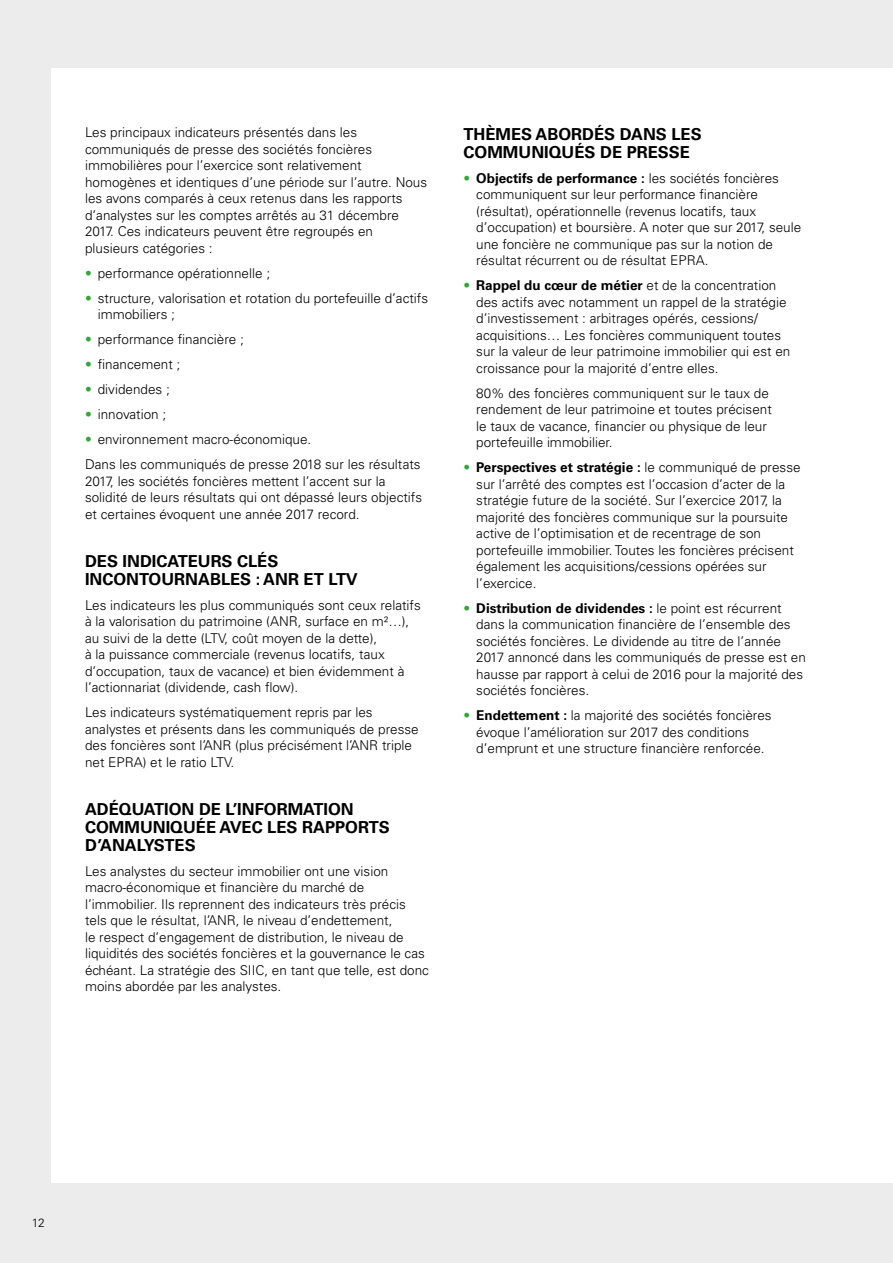
<style>
.page{position:relative;width:893px;height:1263px;background:#ececec}
.page>*{position:absolute;margin:0;border:0;box-sizing:border-box;transform-origin:0 0}
.t1{font:700 16.5px/18px "Univers LT Std";color:#000}
.t2{font:300 13.5px/16.5px "Univers LT Std";color:#000}
.t3{font:300 12px "Univers LT Std";color:#000}
.s1{color:#2ea836}
.s2{font-weight:700}
</style>
<div class="page">
<div style="left:51px;top:68px;width:842px;height:1114px;background:#fff"></div>
<p class="t2" style="left:85px;top:124px;width:344px">Les principaux indicateurs présentés dans les communiqués de presse des sociétés foncières immobilières pour l’exercice sont relativement homogènes et identiques d’une période sur l’autre. Nous les avons comparés à ceux retenus dans les rapports d’analystes sur les comptes arrêtés au 31 décembre 2017. Ces indicateurs peuvent être regroupés en plusieurs catégories :</p>
<p class="t2" style="left:85px;top:265px;width:187px"><span class="s1">•</span> performance opérationnelle ;</p>
<p class="t2" style="left:98px;top:290px;width:332px;text-indent:-13px"><span class="s1">•</span> structure, valorisation et rotation du portefeuille d’actifs immobiliers ;</p>
<p class="t2" style="left:85px;top:331px;width:160px"><span class="s1">•</span> performance financière ;</p>
<p class="t2" style="left:85px;top:356px;width:97px"><span class="s1">•</span> financement ;</p>
<p class="t2" style="left:85px;top:381px;width:86px"><span class="s1">•</span> dividendes ;</p>
<p class="t2" style="left:85px;top:406px;width:83px"><span class="s1">•</span> innovation ;</p>
<p class="t2" style="left:85px;top:427px;width:337px;line-height:25px"><span class="s1">•</span> environnement macro-économique.<br>Dans les communiqués de presse 2018 sur les résultats</p>
<p class="t2" style="left:85px;top:473px;width:339px">2017, les sociétés foncières mettent l’accent sur la solidité de leurs résultats qui ont dépassé leurs objectifs et certaines évoquent une année 2017 record.</p>
<p class="t1" style="left:85px;top:552px;width:274px">DES INDICATEURS CLÉS<br>INCONTOURNABLES : ANR ET LTV</p>
<p class="t2" style="left:85px;top:597px;width:337px">Les indicateurs les plus communiqués sont ceux relatifs à la valorisation du patrimoine (ANR, surface en m²…), au suivi de la dette (LTV, coût moyen de la dette),<br>à la puissance commerciale (revenus locatifs, taux d’occupation, taux de vacance) et bien évidemment à l’actionnariat (dividende, cash flow).</p>
<p class="t2" style="left:85px;top:704px;width:335px">Les indicateurs systématiquement repris par les analystes et présents dans les communiqués de presse des foncières sont l’ANR (plus précisément l’ANR triple net EPRA) et le ratio LTV.</p>
<p class="t1" style="left:85px;top:800px;width:306px">ADÉQUATION DE L’INFORMATION<br>COMMUNIQUÉE AVEC LES RAPPORTS<br>D’ANALYSTES</p>
<p class="t2" style="left:85px;top:862px;width:345px">Les analystes du secteur immobilier ont une vision macro-économique et financière du marché de l’immobilier. Ils reprennent des indicateurs très précis tels que le résultat, l’ANR, le niveau d’endettement,<br>le respect d’engagement de distribution, le niveau de liquidités des sociétés foncières et la gouvernance le cas échéant. La stratégie des SIIC, en tant que telle, est donc moins abordée par les analystes.</p>
<p class="t1" style="left:463px;top:125px;width:240px">THÈMES ABORDÉS DANS LES<br>COMMUNIQUÉS DE PRESSE</p>
<p class="t2" style="left:476px;top:169px;width:327px;text-indent:-13px"><span class="s1">•</span> <span class="s2">Objectifs de performance :</span> les sociétés foncières communiquent sur leur performance financière (résultat), opérationnelle (revenus locatifs, taux d’occupation) et boursière. A noter que sur 2017, seule une foncière ne communique pas sur la notion de résultat récurrent ou de résultat EPRA.</p>
<p class="t2" style="left:476px;top:277px;width:316px;text-indent:-13px"><span class="s1">•</span> <span class="s2">Rappel du cœur de métier</span> et de la concentration des actifs avec notamment un rappel de la stratégie d’investissement : arbitrages opérés, cessions/ acquisitions… Les foncières communiquent toutes sur la valeur de leur patrimoine immobilier qui est en croissance pour la majorité d’entre elles.</p>
<p class="t2" style="left:476px;top:384px;width:297px">80% des foncières communiquent sur le taux de rendement de leur patrimoine et toutes précisent le taux de vacance, financier ou physique de leur portefeuille immobilier.</p>
<p class="t2" style="left:476px;top:459px;width:326px;text-indent:-13px"><span class="s1">•</span> <span class="s2">Perspectives et stratégie :</span> le communiqué de presse sur l’arrêté des comptes est l’occasion d’acter de la stratégie future de la société. Sur l’exercice 2017, la majorité des foncières communique sur la poursuite active de l’optimisation et de recentrage de son portefeuille immobilier. Toutes les foncières précisent également les acquisitions/cessions opérées sur l’exercice.</p>
<p class="t2" style="left:476px;top:599px;width:331px;text-indent:-13px"><span class="s1">•</span> <span class="s2">Distribution de dividendes :</span> le point est récurrent dans la communication financière de l’ensemble des sociétés foncières. Le dividende au titre de l’année 2017 annoncé dans les communiqués de presse est en hausse par rapport à celui de 2016 pour la majorité des sociétés foncières.</p>
<p class="t2" style="left:476px;top:707px;width:297px;text-indent:-13px"><span class="s1">•</span> <span class="s2">Endettement :</span> la majorité des sociétés foncières évoque l’amélioration sur 2017 des conditions d’emprunt et une structure financière renforcée.</p>
<p class="t3" style="left:32px;top:1215px;width:15px">12</p>
</div>
